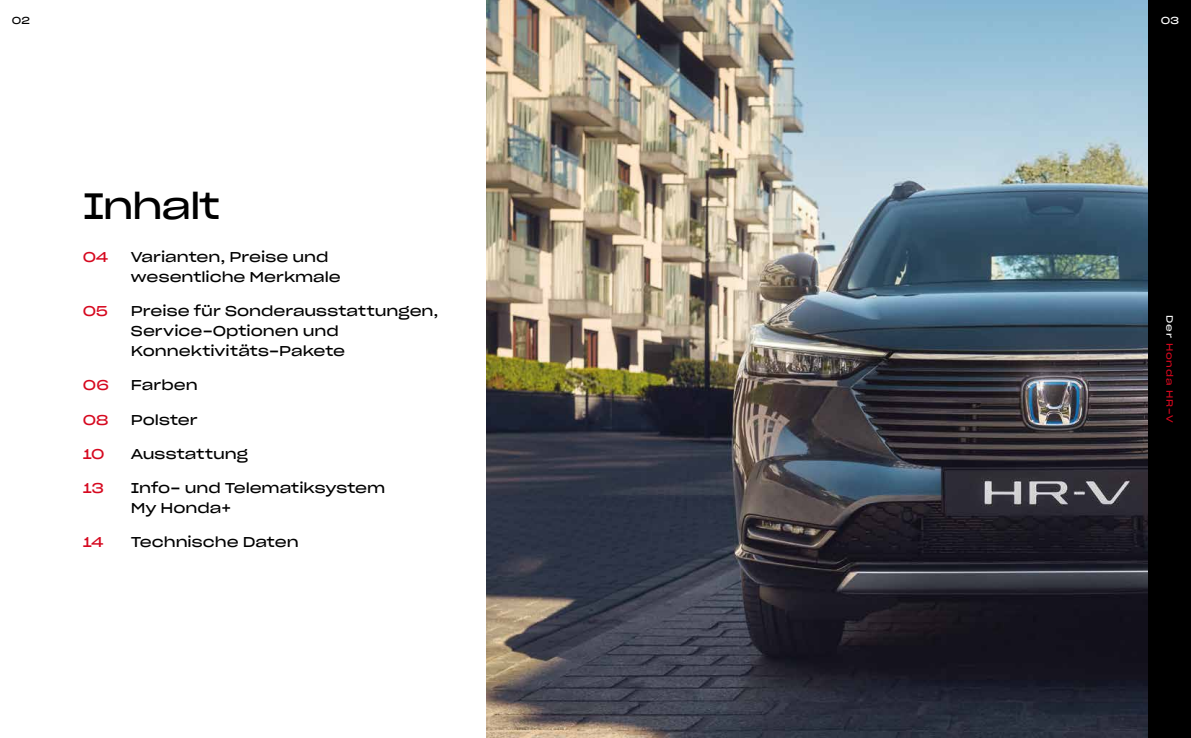
<style>
.page{position:relative;width:1191px;height:738px;background:#fff}
.page>*{position:absolute;margin:0;border:0;box-sizing:border-box;transform-origin:0 0}
.t1{font:36px "Sharp Grotesk Book 25";letter-spacing:-.04em;color:#000}
.t2{font:14px/20px "Sharp Grotesk Book 25";color:#000}
.t3{font:14px "Sharp Grotesk Book 25";color:#d6081f}
.t4{font:10px "Sharp Grotesk Book 25";color:#000}
.t5{font:10px "Sharp Grotesk Book 25";color:#fff}
.t6{font:9px "Sharp Grotesk Book 25";letter-spacing:.1em;color:#d6081f}
.s1{color:#fff}
</style>
<div class="page">
<img style="left:487px;top:0;width:661px;height:737px">
<div style="left:1148px;top:0;width:43px;height:737px;background:#000"></div>
<p class="t4" style="left:12px;top:12px;width:20px">02</p>
<p class="t5" style="left:1160px;top:12px;width:20px">03</p>
<h1 class="t1" style="left:83px;top:175px;width:139px">Inhalt</h1>
<p class="t3" style="left:83px;top:244px;width:27px">04</p>
<p class="t2" style="left:131px;top:245px;width:211px">Varianten, Preise und wesentliche Merkmale</p>
<p class="t3" style="left:83px;top:298px;width:27px">05</p>
<p class="t2" style="left:131px;top:299px;width:309px">Preise für Sonderausstattungen,<br>Service-Optionen und<br>Konnektivitäts-Pakete</p>
<p class="t3" style="left:83px;top:373px;width:28px">06</p>
<p class="t2" style="left:131px;top:373px;width:68px">Farben</p>
<p class="t3" style="left:83px;top:407px;width:27px">08</p>
<p class="t2" style="left:131px;top:408px;width:68px">Polster</p>
<p class="t3" style="left:83px;top:441px;width:23px">10</p>
<p class="t2" style="left:131px;top:442px;width:118px">Ausstattung</p>
<p class="t3" style="left:83px;top:475px;width:23px">13</p>
<p class="t2" style="left:131px;top:476px;width:256px">Info- und Telematiksystem<br>My Honda+</p>
<p class="t3" style="left:83px;top:529px;width:22px">14</p>
<p class="t2" style="left:131px;top:530px;width:169px">Technische Daten</p>
<p class="t6" style="left:1177px;top:315px;width:109px;rotate:90deg"><span class="s1">Der</span> Honda HR-V</p>
</div>
